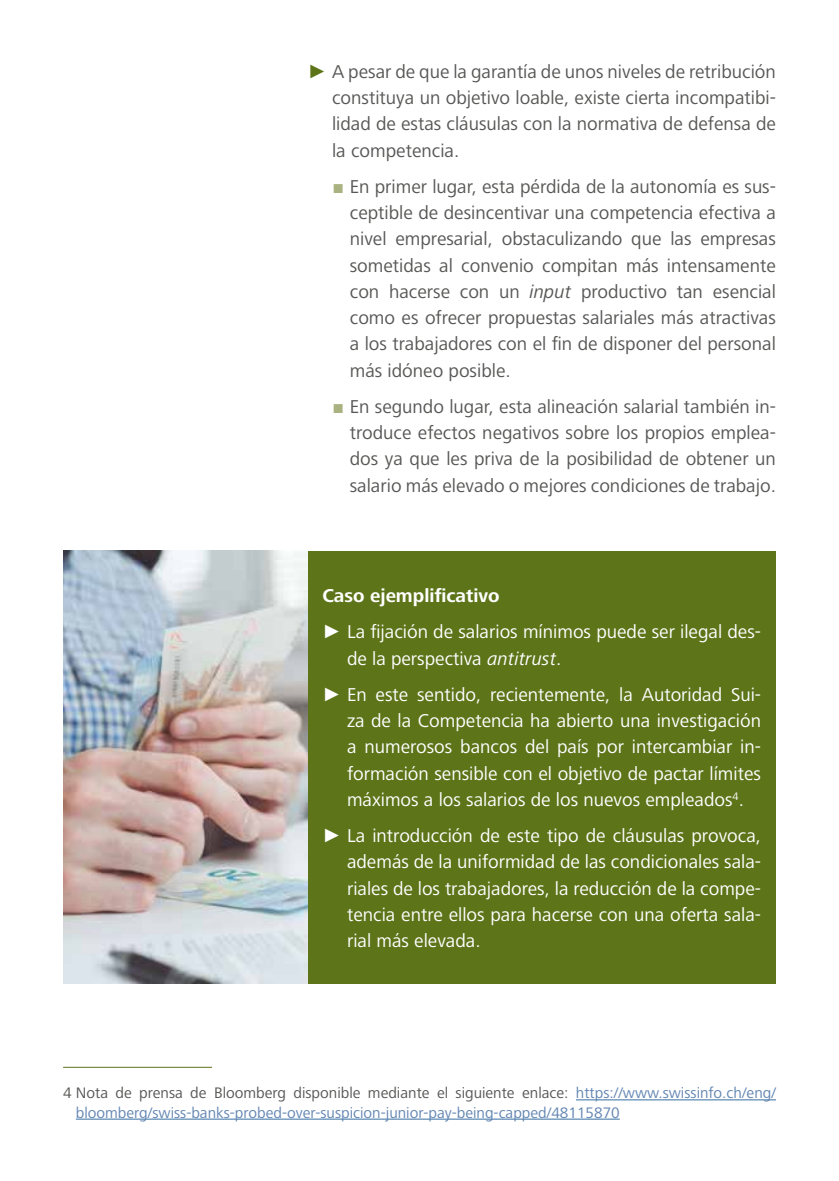
<style>
.page{position:relative;width:839px;height:1181px;background:#fff}
.page>*{position:absolute;margin:0;border:0;box-sizing:border-box;transform-origin:0 0}
.t1{font:19.25px/26.2px "Frutiger Next LT";color:#575756;text-align:justify}
.t2{font:19.25px/26.2px "Frutiger Next LT";color:#fff}
.t3{font:15.75px/19.2px "Frutiger Next LT";color:#6285b2}
.s1{font-family:"Arial";font-weight:700;color:#5d7419}
.s2{font-family:"Arial";font-weight:700;color:#a9b280}
.s3{font-style:italic}
.s4{font-weight:700}
.s5{font-family:"Arial";font-weight:700}
.s6{color:#575756}
</style>
<div class="page">
<div style="left:307px;top:551px;width:468px;height:432px;background:#5d7419"></div>
<img style="left:63px;top:551px;width:244px;height:432px">
<hr style="left:576px;top:1099px;width:199px;height:1px;background:#366ca0">
<hr style="left:76px;top:1118px;width:543px;height:1px;background:#366ca0">
<hr style="left:63px;top:1067px;width:149px;height:1px;background:#5d7419">
<p class="t1" style="left:332px;top:58px;width:445px;text-indent:-24px"><span class="s1">►</span> A pesar de que la garantía de unos niveles de retribución constituya un objetivo loable, existe cierta incompatibi&shy;lidad de estas cláusulas con la normativa de defensa de la competencia.</p>
<p class="t1" style="left:350px;top:173px;width:427px;text-indent:-17px"><span class="s2">■</span> En primer lugar, esta pérdida de la autonomía es sus&shy;ceptible de desincentivar una competencia efectiva a nivel empresarial, obstaculizando que las empresas sometidas al convenio compitan más intensamente con hacerse con un <span class="s3">input</span> productivo tan esencial como es ofrecer propuestas salariales más atractivas a los trabajadores con el fin de disponer del personal más idóneo posible.</p>
<p class="t1" style="left:350px;top:393px;width:427px;text-indent:-17px"><span class="s2">■</span> En segundo lugar, esta alineación salarial también in&shy;troduce efectos negativos sobre los propios emplea&shy;dos ya que les priva de la posibilidad de obtener un salario más elevado o mejores condiciones de trabajo.</p>
<p class="t2" style="left:322px;top:578px;width:440px;line-height:36.2px"><span class="s4">Caso ejemplificativo<br></span><span class="s5">►</span> La fijación de salarios mínimos puede ser ilegal des-</p>
<p class="t2" style="left:322px;top:640px;width:440px;line-height:36.2px;text-indent:24px">de la perspectiva <span class="s3">antitrust</span>.<br><span class="s5">►</span> En este sentido, recientemente, la Autoridad Sui-</p>
<p class="t2" style="left:347px;top:707px;width:415px;text-align:justify">za de la Competencia ha abierto una investigación a numerosos bancos del país por intercambiar in&shy;formación sensible con el objetivo de pactar límites máximos a los salarios de los nuevos empleados<sup>4</sup>.</p>
<p class="t2" style="left:347px;top:822px;width:415px;text-align:justify;text-indent:-24px"><span class="s5">►</span> La introducción de este tipo de cláusulas provoca, además de la uniformidad de las condicionales sala&shy;riales de los trabajadores, la reducción de la compe&shy;tencia entre ellos para hacerse con una oferta sala&shy;rial más elevada.</p>
<p class="t3" style="left:76px;top:1083px;width:701px;text-indent:-13px"><span class="s6">4 Nota de prensa de Bloomberg disponible mediante el siguiente enlace:</span> https://www.swissinfo.ch/eng/ bloomberg/swiss-banks-probed-over-suspicion-junior-pay-being-capped/48115870</p>
</div>
